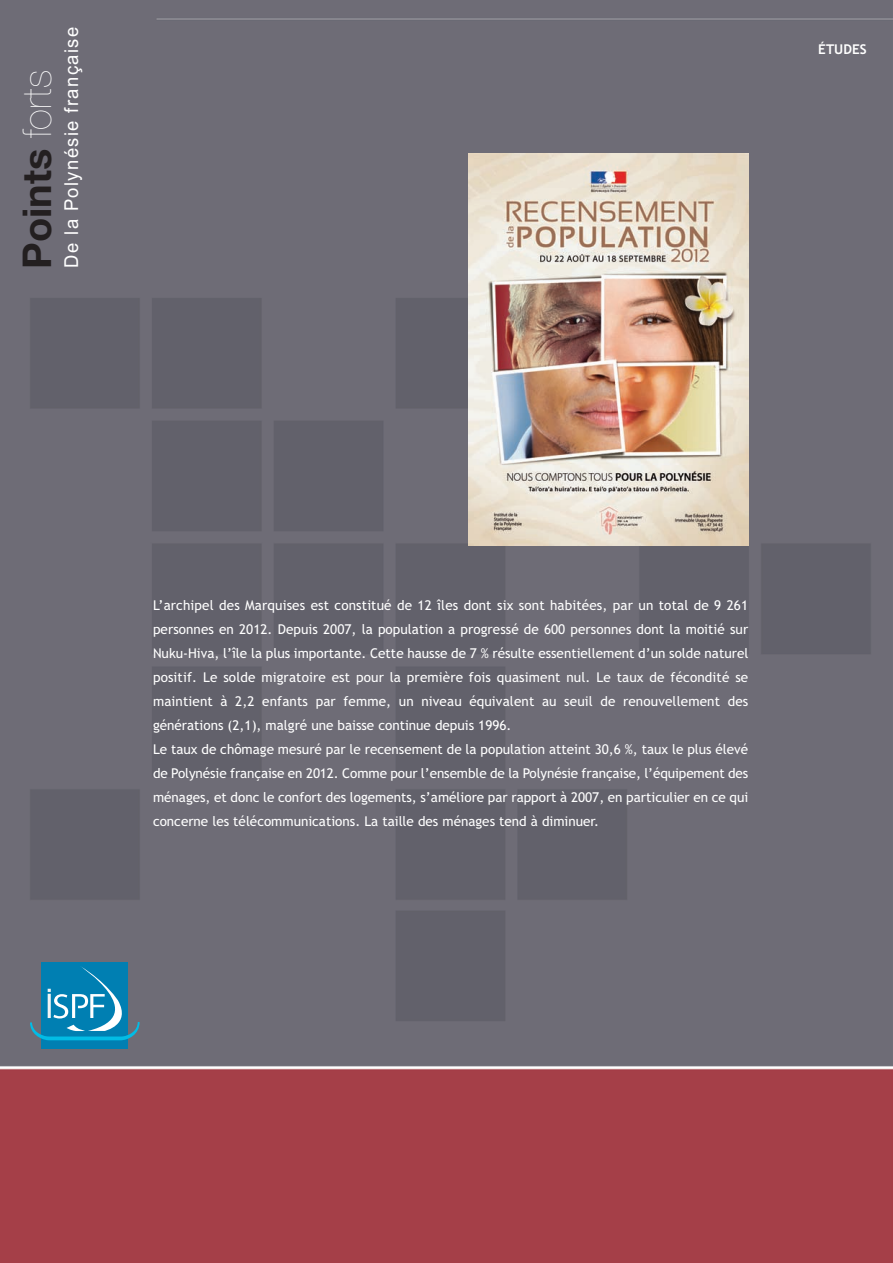
<style>
.page{position:relative;width:893px;height:1263px;background:#fff}
.page>*{position:absolute;margin:0;border:0;box-sizing:border-box;transform-origin:0 0}
.t1{font:700 39.75px "Helvetica Neue";color:#231f20}
.t2{font:19.2px "Arial";letter-spacing:.075em;color:#fff;scale:.96 1}
.t3{font:13.5px/24px "Trebuchet MS";color:#fff}
.t4{font:700 13.5px "Trebuchet MS";color:#fff}
.s1{font-weight:200;color:#fff}
</style>
<div class="page">
<img style="left:0;top:0;width:893px;height:1263px">
<img style="left:468px;top:153px;width:280px;height:392px">
<div style="left:41px;top:962px;width:87px;height:87px;background:#007fb2"></div>
<svg style="left:30px;top:966px;width:123px;height:74px"></svg>
<h1 class="t1" style="left:12px;top:269px;width:201px;rotate:-90deg">Points <span class="s1">forts</span></h1>
<h2 class="t2" style="left:59px;top:268px;width:252px;rotate:-90deg">De la Polynésie française</h2>
<p class="t4" style="left:818px;top:41px;width:50px">ÉTUDES</p>
<p class="t3" style="left:153px;top:593px;width:597px">L’archipel des Marquises est constitué de 12 îles dont six sont habitées, par un total de 9 261 personnes en 2012. Depuis 2007, la population a progressé de 600 personnes dont la moitié sur Nuku-Hiva, l’île la plus importante. Cette hausse de 7 % résulte essentiellement d’un solde naturel positif. Le solde migratoire est pour la première fois quasiment nul. Le taux de fécondité se maintient à 2,2 enfants par femme, un niveau équivalent au seuil de renouvellement des générations (2,1), malgré une baisse continue depuis 1996.<br>Le taux de chômage mesuré par le recensement de la population atteint 30,6 %, taux le plus élevé de Polynésie française en 2012. Comme pour l’ensemble de la Polynésie française, l’équipement des ménages, et donc le confort des logements, s’améliore par rapport à 2007, en particulier en ce qui concerne les télécommunications. La taille des ménages tend à diminuer.</p>
</div>
